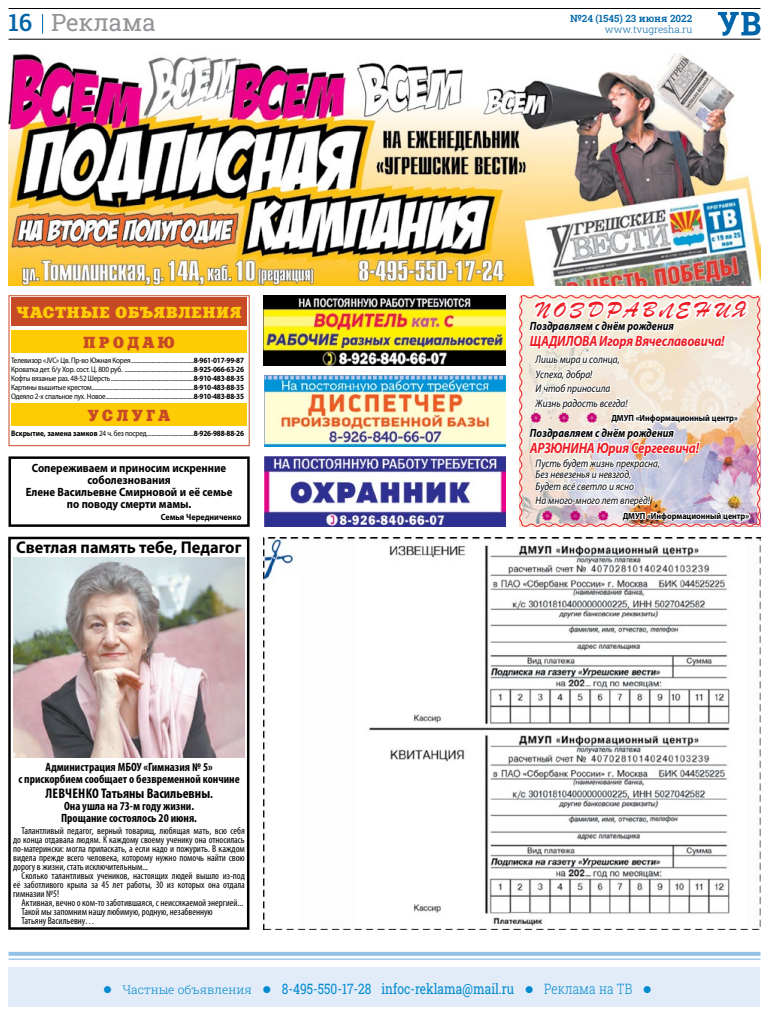
<style>
.page{position:relative;width:769px;height:1015px;background:#fff}
.page>*{position:absolute;margin:0;border:0;box-sizing:border-box;transform-origin:0 0}
.t1{font:24px "Roboto Slab";color:#939598}
.t2{font:21px "Parsek C";letter-spacing:.15em;color:#ed1d24;scale:.95 1}
.t3{font:700 17px "Myriad Pro";color:#000;scale:.96 1}
.t4{font:16px "Xenia C";letter-spacing:.02em;color:#ffcb05;scale:1.07 1}
.t5{font:16px "Xenia C";letter-spacing:.2em;color:#c74a27}
.t6{font:italic 700 15px "Myriad Pro";letter-spacing:-.02em;color:#ed1d24;scale:.85 1}
.t7{font:14.4px "Roboto Slab";color:#0089cf;scale:.83 1}
.t8{font:700 condensed 14px "Myriad Pro";color:#000}
.t9{font:700 condensed 12px/12px "Myriad Pro";color:#000;text-align:center}
.t10{font:700 12px/12px "Myriad Pro";color:#000;text-align:center;scale:.9 1}
.t11{font:italic 700 12px "Myriad Pro";color:#000;scale:.85 1}
.t12{font:italic 11px/14.6px "Myriad Pro";color:#000;scale:.85 1}
.t13{font:condensed 10px/9px "Myriad Pro";color:#000;text-align:justify}
.t14{font:600 10px "Roboto Slab";color:#0066a9}
.t15{font:300 10px "Roboto Slab";color:#0066a9}
.t16{font:700 9px "Myriad Pro";color:#000;scale:.9 1}
.t17{font:8px/9px "Myriad Pro";letter-spacing:-.03em;color:#000;text-align:justify;scale:.9 1}
.s1{font-weight:500;color:#0066a9}
.s2{font-weight:700}
.s3{font-size:12px}
.s4{font-weight:300;font-size:12px}
.s5{font-weight:300}
</style>
<div class="page">
<hr style="left:9px;top:39px;width:751px;height:1px;background:#000">
<hr style="left:9px;top:8px;width:751px;height:1px;background:#000">
<svg style="left:42px;top:14px;width:1px;height:20px"></svg>
<svg style="left:717px;top:12px;width:43px;height:24px"></svg>
<svg style="left:9px;top:952px;width:751px;height:4px;background:#97c4e9"></svg>
<hr style="left:9px;top:958px;width:751px;height:2px;background:#93c2e9">
<div style="left:9px;top:967px;width:751px;height:39px;background:#e1ecf8"></div>
<div style="left:8px;top:537px;width:241px;height:393px;border:2px solid #000"></div>
<img style="left:9px;top:54px;width:751px;height:231px">
<img style="left:263px;top:537px;width:497px;height:392px">
<img style="left:264px;top:295px;width:241px;height:71px">
<img style="left:264px;top:456px;width:241px;height:71px">
<img style="left:264px;top:376px;width:241px;height:70px">
<svg style="left:519px;top:295px;width:241px;height:232px;background:#f0bcb6"></svg>
<div style="left:11px;top:298px;width:236px;height:28px;background:#c74a27"></div>
<div style="left:11px;top:330px;width:236px;height:23px;background:#ffcb05"></div>
<div style="left:11px;top:403px;width:236px;height:23px;background:#ffcb05"></div>
<div style="left:9px;top:295px;width:240px;height:151px;border:1px solid #c74a27"></div>
<img style="left:13px;top:558px;width:231px;height:200px">
<div style="left:9px;top:456px;width:240px;height:71px;border:2px solid #000"></div>
<svg style="left:526px;top:282px;width:228px;height:276px"></svg>
<h1 class="t1" style="left:9px;top:6px;width:149px"><span class="s1">16</span> Реклама</h1>
<p class="t14" style="left:569px;top:11px;width:124px">№24 (1545) 23 июня 2022</p>
<p class="t15" style="left:604px;top:22px;width:89px">www.tvugresha.ru</p>
<h3 class="t4" style="left:17px;top:302px;width:212px">ЧАСТНЫЕ ОБЪЯВЛЕНИЯ</h3>
<h3 class="t5" style="left:83px;top:332px;width:93px">ПРОДАЮ</h3>
<p class="t17" style="left:11px;top:356px;width:260px">Телевизор «JVC» Цв. Пр-во Южная Корея.................................................<span class="s2">8-961-017-99-87<br></span>Кроватка дет. б/у Хор. сост. Ц. 800 руб. ......................................................<span class="s2">8-925-066-63-26<br></span>Кофты вязаные раз. 48-52 Шерсть.................................................................<span class="s2">8-910-483-88-35<br></span>Картины вышитые крестом................................................................................<span class="s2">8-910-483-88-35<br></span>Одеяло 2-х спальное пух. Новое.....................................................................<span class="s2">8-910-483-88-35</span></p>
<h3 class="t5" style="left:88px;top:405px;width:84px">УСЛУГА</h3>
<p class="t17" style="left:11px;top:429px;width:260px"><span class="s2">Вскрытие, замена замков</span> 24 ч. без посред.....................................<span class="s2">8-926-988-88-26</span></p>
<h3 class="t10" style="left:26px;top:462px;width:231px">Сопереживаем и приносим искренние соболезнования<br>Елене Васильевне Смирновой и её семье по поводу смерти мамы.</h3>
<p class="t16" style="left:161px;top:511px;width:91px">Семья Чередниченко</p>
<h3 class="t3" style="left:16px;top:536px;width:236px">Светлая память тебе, Педагог</h3>
<h3 class="t9" style="left:19px;top:761px;width:222px">Администрация МБОУ «Гимназия № 5»<br>с прискорбием сообщает о безвременной кончине</h3>
<h3 class="t8" style="left:45px;top:785px;width:169px">ЛЕВЧЕНКО Татьяны Васильевны<span class="s3">.</span></h3>
<h3 class="t9" style="left:61px;top:800px;width:137px;text-align:left">Она ушла на 73-м году жизни.<br>Прощание состоялось 20 июня.</h3>
<p class="t13" style="left:13px;top:825px;width:233px;text-indent:8px">Талантливый педагог, верный товарищ, любящая мать, всю себя до конца отдавала людям. К каждому своему ученику она относилась по-матерински: могла приласкать, а если надо и пожурить. В каждом видела прежде всего человека, которому нужно помочь найти свою дорогу в жизни, стать исключительным...</p>
<p class="t13" style="left:13px;top:870px;width:233px;text-indent:9px">Сколько талантливых учеников, настоящих людей вышло из-под её заботливого крыла за 45 лет работы, 30 из которых она отдала гимназии №5!</p>
<p class="t13" style="left:22px;top:897px;width:223px;text-align:left">Активная, вечно о ком-то заботившаяся, с неиссякаемой энергией...<br>Такой мы запомним нашу любимую, родную, незабвенную<br>Татьяну Васильевну…</p>
<h2 class="t2" style="left:533px;top:296px;width:225px">ПОЗДРАВЛЕНИЯ</h2>
<h3 class="t11" style="left:529px;top:318px;width:171px">Поздравляем с днём рождения</h3>
<h3 class="t6" style="left:529px;top:331px;width:230px">ЩАДИЛОВА Игоря Вячеславовича!</h3>
<h3 class="t12" style="left:535px;top:352px;width:110px">Лишь мира и солнца,<br>Успеха, добра!<br>И чтоб приносила<br>Жизнь радость всегда!</h3>
<p class="t16" style="left:611px;top:412px;width:142px">ДМУП «Информационный центр»</p>
<h3 class="t11" style="left:529px;top:425px;width:171px">Поздравляем с днём рождения</h3>
<h3 class="t6" style="left:529px;top:438px;width:200px">АРЗЮНИНА Юрия Сергеевича!</h3>
<h3 class="t12" style="left:535px;top:457px;width:148px;line-height:11.6px">Пусть будет жизнь прекрасна,<br>Без невезенья и невзгод,<br>Будет всё светло и ясно</h3>
<h3 class="t12" style="left:535px;top:493px;width:136px">На много-много лет вперёд!</h3>
<p class="t16" style="left:622px;top:510px;width:142px">ДМУП «Информационный центр»</p>
<h3 class="t7" style="left:103px;top:978px;width:662px">● <span class="s4">Частные объявления</span> ● 8-495-550-17-28 infoc-reklama@mail.ru ● <span class="s5">Реклама на ТВ</span> ●</h3>
</div>
